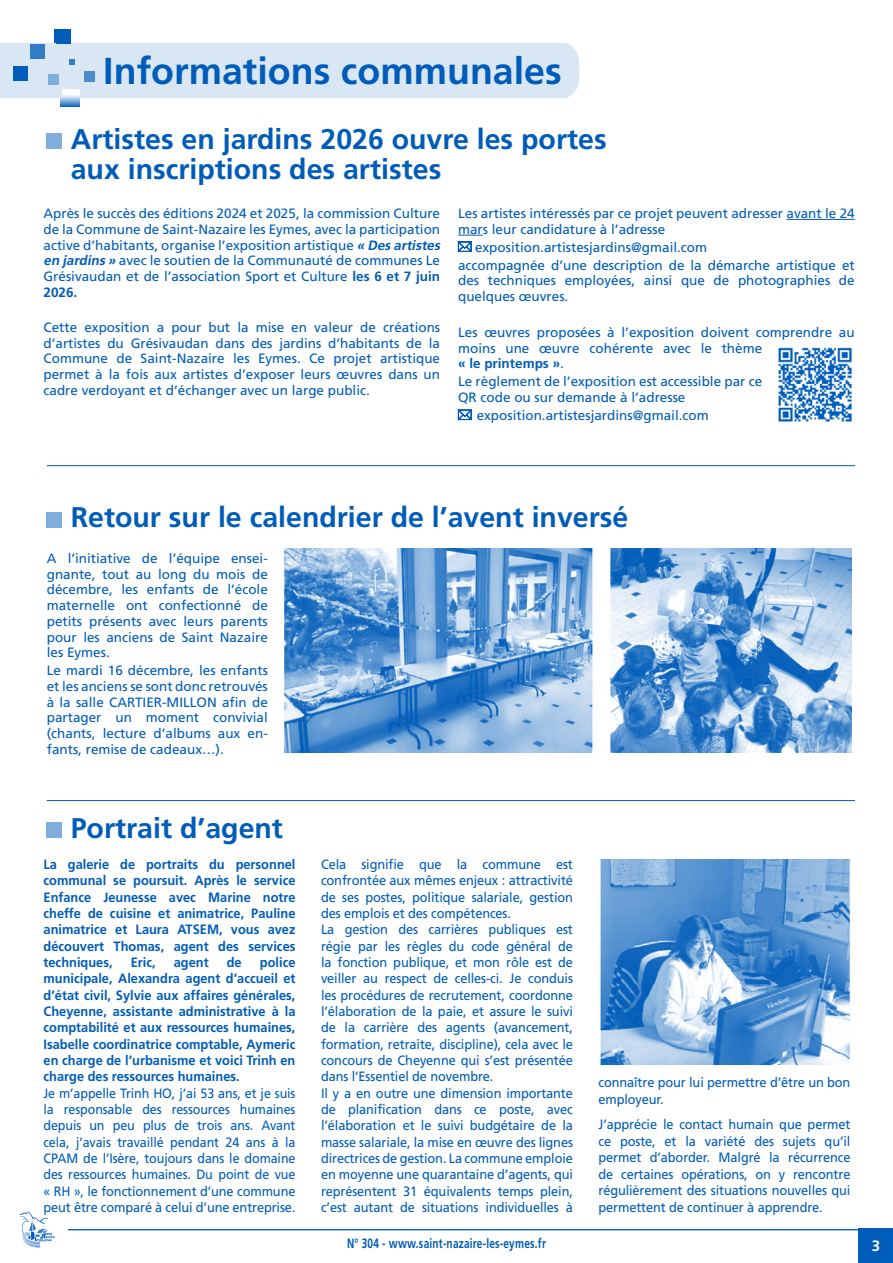
<style>
.page{position:relative;width:893px;height:1263px;background:#fff}
.page>*{position:absolute;margin:0;border:0;box-sizing:border-box;transform-origin:0 0}
.t1{font:700 37.5px "Frutiger";color:#005cb9}
.t2{font:700 28.5px/30px "Frutiger";color:#005cb9}
.t3{font:700 15px "Frutiger";color:#fff}
.t4{font:13.5px/15.8px "Frutiger";letter-spacing:-.01em;color:#005cb9}
.t5{font:13.5px/16.4px "Frutiger";letter-spacing:-.01em;color:#005cb9;scale:.95 1}
.t6{font:700 13.5px/16.4px "Frutiger";color:#005cb9;text-align:justify;scale:.95 1}
.t7{font:13.5px/16.4px "Frutiger";letter-spacing:-.01em;color:#005cb9;text-align:justify;scale:.93 1}
.t8{font:700 13.5px "Frutiger";letter-spacing:.02em;color:#005cb9;scale:.75 1}
.s1{font-weight:700;font-style:italic}
.s2{font-weight:700}
</style>
<div class="page">
<div style="left:859px;top:1229px;width:34px;height:34px;background:#005cb9"></div>
<svg style="left:19px;top:1212px;width:35px;height:35px"></svg>
<hr style="left:68px;top:1229px;width:825px;height:1px;background:#005cb9">
<svg style="left:60px;top:98px;width:2px;height:9px"></svg>
<div style="left:54px;top:30px;width:14px;height:14px;background:#005cb9"></div>
<svg style="left:62px;top:98px;width:18px;height:9px"></svg>
<div style="left:56px;top:30px;width:14px;height:14px;background:#005cb9"></div>
<div style="left:0;top:43px;width:579px;height:55px;background:#d9e7f4"></div>
<div style="left:48px;top:75px;width:11px;height:10px;background:#80aedc"></div>
<div style="left:85px;top:71px;width:10px;height:10px;background:#4d8dce"></div>
<hr style="left:47px;top:465px;width:808px;height:1px;background:#005cb9">
<hr style="left:47px;top:800px;width:808px;height:1px;background:#005cb9">
<div style="left:47px;top:512px;width:15px;height:15px;background:#80aedc"></div>
<div style="left:47px;top:134px;width:15px;height:15px;background:#80aedc"></div>
<div style="left:47px;top:822px;width:15px;height:16px;background:#80aedc"></div>
<img style="left:284px;top:548px;width:312px;height:205px">
<img style="left:609px;top:548px;width:243px;height:205px">
<hr style="left:786px;top:219px;width:69px;height:1px;background:#005cb9">
<svg style="left:458px;top:235px;width:25px;height:17px"></svg>
<svg style="left:458px;top:410px;width:14px;height:10px"></svg>
<img style="left:600px;top:859px;width:251px;height:205px">
<img style="left:778px;top:347px;width:74px;height:75px">
<h1 class="t1" style="left:103px;top:49px;width:460px">Informations communales</h1>
<h2 class="t2" style="left:71px;top:124px;width:537px">Artistes en jardins 2026 ouvre les portes aux inscriptions des artistes</h2>
<p class="t4" style="left:44px;top:205px;width:401px">Après le succès des éditions 2024 et 2025, la commission Culture de la Commune de Saint-Nazaire les Eymes, avec la participation active d’habitants, organise l’exposition artistique <span class="s1">« Des artistes en jardins »</span> avec le soutien de la Communauté de communes Le Grésivaudan et de l’association Sport et Culture <span class="s2">les 6 et 7 juin 2026.</span></p>
<p class="t4" style="left:44px;top:319px;width:398px;text-align:justify">Cette exposition a pour but la mise en valeur de créations d’artistes du Grésivaudan dans des jardins d’habitants de la Commune de Saint-Nazaire les Eymes. Ce projet artistique permet à la fois aux artistes d’exposer leurs œuvres dans un cadre verdoyant et d’échanger avec un large public.</p>
<p class="t4" style="left:458px;top:205px;width:398px">Les artistes intéressés par ce projet peuvent adresser avant le 24 mars leur candidature à l’adresse</p>
<p class="t4" style="left:458px;top:238px;width:398px;line-height:17.9px;text-indent:17px">exposition.artistesjardins@gmail.com<br>accompagnée d’une description de la démarche artistique et</p>
<p class="t4" style="left:458px;top:273px;width:398px">des techniques employées, ainsi que de photographies de quelques œuvres.</p>
<p class="t4" style="left:458px;top:324px;width:398px">Les œuvres proposées à l’exposition doivent comprendre au moins une œuvre cohérente avec le thème<br><span class="s2">« le printemps »</span>.</p>
<p class="t4" style="left:458px;top:373px;width:306px">Le règlement de l’exposition est accessible par ce<br>QR code ou sur demande à l’adresse</p>
<p class="t4" style="left:477px;top:407px;width:234px">exposition.artistesjardins@gmail.com</p>
<h2 class="t2" style="left:71px;top:502px;width:559px">Retour sur le calendrier de l’avent inversé</h2>
<p class="t4" style="left:47px;top:550px;width:223px;text-align:justify">A l’initiative de l’équipe ensei&shy;gnante, tout au long du mois de décembre, les enfants de l’école maternelle ont confectionné de petits présents avec leurs parents pour les anciens de Saint Nazaire les Eymes.</p>
<p class="t4" style="left:47px;top:662px;width:223px;text-align:justify">Le mardi 16 décembre, les enfants et les anciens se sont donc retrouvés à la salle CARTIER-MILLON afin de partager un moment convivial (chants, lecture d’albums aux en&shy;fants, remise de cadeaux…).</p>
<h2 class="t2" style="left:71px;top:812px;width:214px">Portrait d’agent</h2>
<p class="t6" style="left:44px;top:856px;width:267px">La galerie de portraits du personnel communal se poursuit. Après le service Enfance Jeunesse avec Marine notre cheffe de cuisine et animatrice, Pauline animatrice et Laura ATSEM, vous avez découvert Thomas, agent des services techniques,</p>
<p class="t6" style="left:44px;top:954px;width:267px;text-indent:216px">police municipale, Alexandra agent d’accueil et d’état civil, Sylvie aux affaires générales, Cheyenne, assistante administrative à la comptabilité et aux ressources humaines, Isabelle coordinatrice comptable, Aymeric en charge de l’urbanisme et voici Trinh en charge des ressources humaines.</p>
<p class="t7" style="left:44px;top:1085px;width:272px">Je m’appelle Trinh HO, j’ai 53 ans, et je suis la responsable des ressources humaines depuis un peu plus de trois ans. Avant cela, j’avais travaillé pendant 24 ans à la CPAM de l’Isère, toujours dans le domaine des ressources humaines. Du point de vue « RH », le fonctionnement d’une commune peut être comparé à celui d’une entreprise.</p>
<p class="t6" style="left:131px;top:954px;width:28px">Eric,</p>
<p class="t6" style="left:174px;top:954px;width:38px">agent</p>
<p class="t6" style="left:227px;top:954px;width:17px">de</p>
<p class="t5" style="left:321px;top:856px;width:267px">Cela signifie que la commune est confrontée aux mêmes enjeux : attractivité de ses postes, politique salariale, gestion des emplois et des compétences.<br>La gestion des carrières publiques est régie par les règles du code général de la fonction publique, et mon rôle est de veiller au respect de celles-ci. Je conduis les procédures de recrutement, coordonne l’élaboration de la paie, et assure le suivi de la carrière des agents (avancement, formation, retraite, discipline), cela avec le concours de Cheyenne qui s’est présentée dans l’Essentiel de novembre.<br>Il y a en outre une dimension importante de planification dans ce poste, avec l’élaboration et le suivi budgétaire de la masse salariale, la mise en œuvre des lignes directrices de gestion. La commune emploie en moyenne une quarantaine d’agents, qui représentent 31 équivalents temps plein, c’est autant de situations individuelles à</p>
<p class="t5" style="left:598px;top:1074px;width:267px">connaître pour lui permettre d’être un bon employeur.</p>
<p class="t5" style="left:598px;top:1116px;width:267px;text-align:justify">J’apprécie le contact humain que permet ce poste, et la variété des sujets qu’il permet d’aborder. Malgré la récurrence de certaines opérations, on y rencontre régulièrement des situations nouvelles qui permettent de continuer à apprendre.</p>
<p class="t8" style="left:347px;top:1235px;width:267px">N° 304 - www.saint-nazaire-les-eymes.fr</p>
<p class="t3" style="left:872px;top:1237px;width:10px">3</p>
</div>
